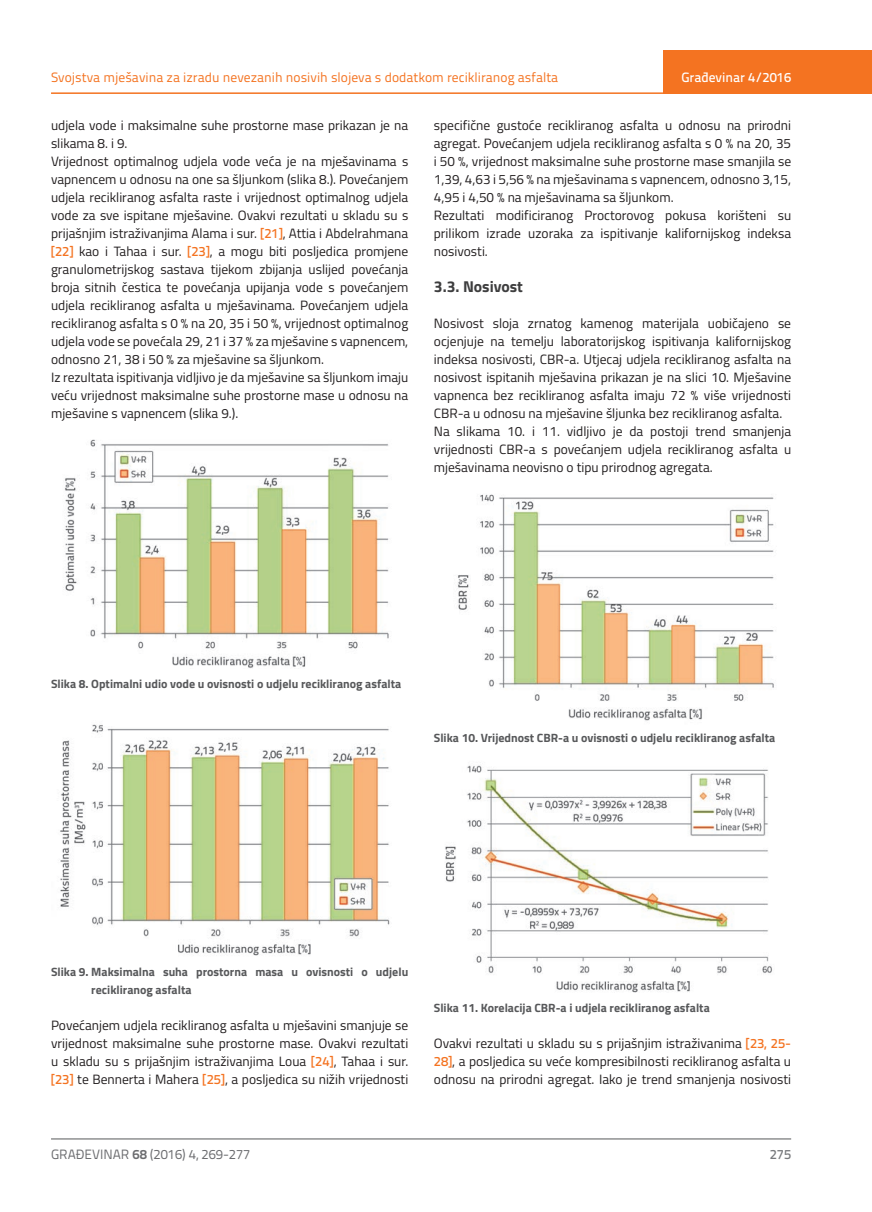
<style>
.page{position:relative;width:872px;height:1212px;background:#fff}
.page>*{position:absolute;margin:0;border:0;box-sizing:border-box;transform-origin:0 0}
.t1{font:700 15.75px "Titillium";color:#3e3e3f}
.t2{font:13.5px/18px "Titillium";color:#231f20}
.t3{font:13.5px "Titillium Text 22 L";color:#f47321}
.t4{font:13.5px "Titillium Text 22 L";color:#6c6d70}
.t5{font:500 13.5px "Titillium Text 22 L";color:#fff}
.t6{font:500 13.5px "Titillium Text 22 L";color:#787a7d}
.t7{font:700 12px/18px "Titillium";color:#57585a}
.s1{font-family:"Titillium Text 22 L";font-weight:500;color:#f47321}
.s2{font-weight:700}
</style>
<div class="page">
<hr style="left:51px;top:92px;width:821px;height:2px;background:#f47321">
<div style="left:663px;top:50px;width:209px;height:44px;background:#f47321"></div>
<hr style="left:51px;top:1139px;width:740px;height:1px;background:#57585a">
<img style="left:63px;top:439px;width:326px;height:229px">
<img style="left:60px;top:724px;width:330px;height:232px">
<img style="left:458px;top:494px;width:316px;height:227px">
<img style="left:445px;top:765px;width:327px;height:228px">
<p class="t3" style="left:51px;top:68px;width:509px">Svojstva mješavina za izradu nevezanih nosivih slojeva s dodatkom recikliranog asfalta</p>
<p class="t2" style="left:51px;top:115px;width:359px">udjela vode i maksimalne suhe prostorne mase prikazan je na slikama 8. i 9.<br>Vrijednost optimalnog udjela vode veća je na mješavinama s vapnencem u odnosu na one sa šljunkom (slika 8.). Povećanjem udjela recikliranog asfalta raste i vrijednost optimalnog udjela vode za sve ispitane mješavine. Ovakvi rezultati u skladu su s prijašnjim istraživanjima Alama i sur. <span class="s1">[21]</span>, Attia i Abdelrahmana <span class="s1">[22]</span> kao i Tahaa i sur. <span class="s1">[23]</span>, a mogu biti posljedica promjene granulometrijskog sastava tijekom zbijanja uslijed povećanja broja sitnih čestica te povećanja upijanja vode s povećanjem udjela recikliranog asfalta u mješavinama. Povećanjem udjela recikliranog asfalta s 0 % na 20, 35 i 50 %, vrijednost optimalnog udjela vode se povećala 29, 21 i 37 % za mješavine s vapnencem, odnosno 21, 38 i 50 % za mješavine sa šljunkom.<br>Iz rezultata ispitivanja vidljivo je da mješavine sa šljunkom imaju veću vrijednost maksimalne suhe prostorne mase u odnosu na mješavine s vapnencem (slika 9.).</p>
<p class="t5" style="left:681px;top:67px;width:111px">Građevinar 4/2016</p>
<p class="t2" style="left:434px;top:115px;width:359px">specifične gustoće recikliranog asfalta u odnosu na prirodni agregat. Povećanjem udjela recikliranog asfalta s 0 % na 20, 35 i 50 %, vrijednost maksimalne suhe prostorne mase smanjila se 1,39, 4,63 i 5,56 % na mješavinama s vapnencem, odnosno 3,15, 4,95 i 4,50 % na mješavinama sa šljunkom.<br>Rezultati modificiranog Proctorovog pokusa korišteni su prilikom izrade uzoraka za ispitivanje kalifornijskog indeksa nosivosti.</p>
<p class="t1" style="left:434px;top:274px;width:91px">3.3. Nosivost</p>
<p class="t2" style="left:434px;top:313px;width:359px">Nosivost sloja zrnatog kamenog materijala uobičajeno se ocjenjuje na temelju laboratorijskog ispitivanja kalifornijskog indeksa nosivosti, CBR-a. Utjecaj udjela recikliranog asfalta na nosivost ispitanih mješavina prikazan je na slici 10. Mješavine vapnenca bez recikliranog asfalta imaju 72 % više vrijednosti CBR-a u odnosu na mješavine šljunka bez recikliranog asfalta.<br>Na slikama 10. i 11. vidljivo je da postoji trend smanjenja vrijednosti CBR-a s povećanjem udjela recikliranog asfalta u mješavinama neovisno o tipu prirodnog agregata.</p>
<p class="t7" style="left:51px;top:674px;width:352px">Slika 8. Optimalni udio vode u ovisnosti o udjelu recikliranog asfalta</p>
<p class="t7" style="left:434px;top:728px;width:343px">Slika 10. Vrijednost CBR-a u ovisnosti o udjelu recikliranog asfalta</p>
<p class="t7" style="left:91px;top:962px;width:318px;text-indent:-40px">Slika 9. Maksimalna suha prostorna masa u ovisnosti o udjelu recikliranog asfalta</p>
<p class="t2" style="left:51px;top:1016px;width:359px;text-align:justify">Povećanjem udjela recikliranog asfalta u mješavini smanjuje se vrijednost maksimalne suhe prostorne mase. Ovakvi rezultati u skladu su s prijašnjim istraživanjima Loua <span class="s1">[24]</span>, Tahaa i sur. <span class="s1">[23]</span> te Bennerta i Mahera <span class="s1">[25]</span>, a posljedica su nižih vrijednosti</p>
<p class="t7" style="left:434px;top:998px;width:277px">Slika 11. Korelacija CBR-a i udjela recikliranog asfalta</p>
<p class="t2" style="left:434px;top:1034px;width:359px;text-align:justify">Ovakvi rezultati u skladu su s prijašnjim istraživanima <span class="s1">[23, 25- 28]</span>, a posljedica su veće kompresibilnosti recikliranog asfalta u odnosu na prirodni agregat. Iako je trend smanjenja nosivosti</p>
<p class="t4" style="left:51px;top:1144px;width:201px">GRAĐEVINAR <span class="s2">68</span> (2016) 4, 269-277</p>
<p class="t6" style="left:769px;top:1144px;width:23px">275</p>
</div>
